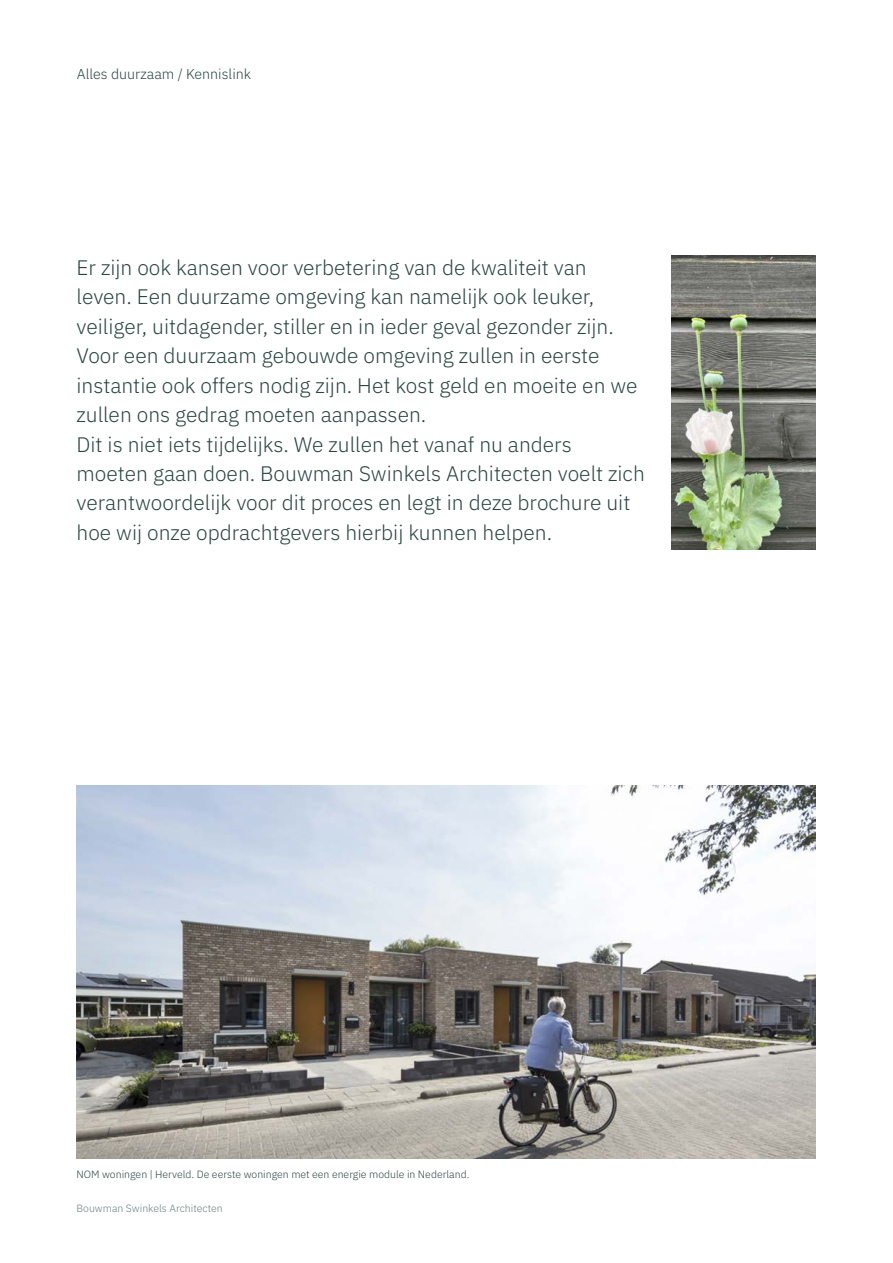
<style>
.page{position:relative;width:893px;height:1263px;background:#fff}
.page>*{position:absolute;margin:0;border:0;box-sizing:border-box;transform-origin:0 0}
.Intro_en_inleiding_M_14{font:300 21px/29.4px "IBM Plex Sans";color:#294540}
.t1{font:300 14.25px "IBM Plex Sans";color:#294540}
.Onderschrift_XS_7{font:300 10.5px "IBM Plex Sans";color:#294540}
.t2{font:300 10.5px "IBM Plex Sans";color:#63827d}
</style>
<div class="page">
<img style="left:77px;top:785px;width:739px;height:373px">
<img style="left:672px;top:255px;width:144px;height:295px">
<p class="t1" style="left:77px;top:63px;width:176px">Alles duurzaam / Kennislink</p>
<p class="Intro_en_inleiding_M_14" style="left:77px;top:251px;width:519px">Er zijn ook kansen voor verbetering van de kwaliteit van leven. Een duurzame omgeving kan namelijk ook leuker,</p>
<p class="Intro_en_inleiding_M_14" style="left:77px;top:310px;width:539px">veiliger, uitdagender, stiller en in ieder geval gezonder zijn.<br>Voor een duurzaam gebouwde omgeving zullen in eerste</p>
<p class="Intro_en_inleiding_M_14" style="left:77px;top:369px;width:563px">instantie ook offers nodig zijn. Het kost geld en moeite en we zullen ons gedrag moeten aanpassen.</p>
<p class="Intro_en_inleiding_M_14" style="left:77px;top:428px;width:570px">Dit is niet iets tijdelijks. We zullen het vanaf nu anders moeten gaan doen. Bouwman Swinkels Architecten voelt zich verantwoordelijk voor dit proces en legt in deze brochure uit hoe wij onze opdrachtgevers hierbij kunnen helpen.</p>
<p class="Onderschrift_XS_7" style="left:77px;top:1166px;width:394px">NOM woningen | Herveld. De eerste woningen met een energie module in Nederland.</p>
<p class="t2" style="left:77px;top:1200px;width:148px">Bouwman Swinkels Architecten</p>
</div>
